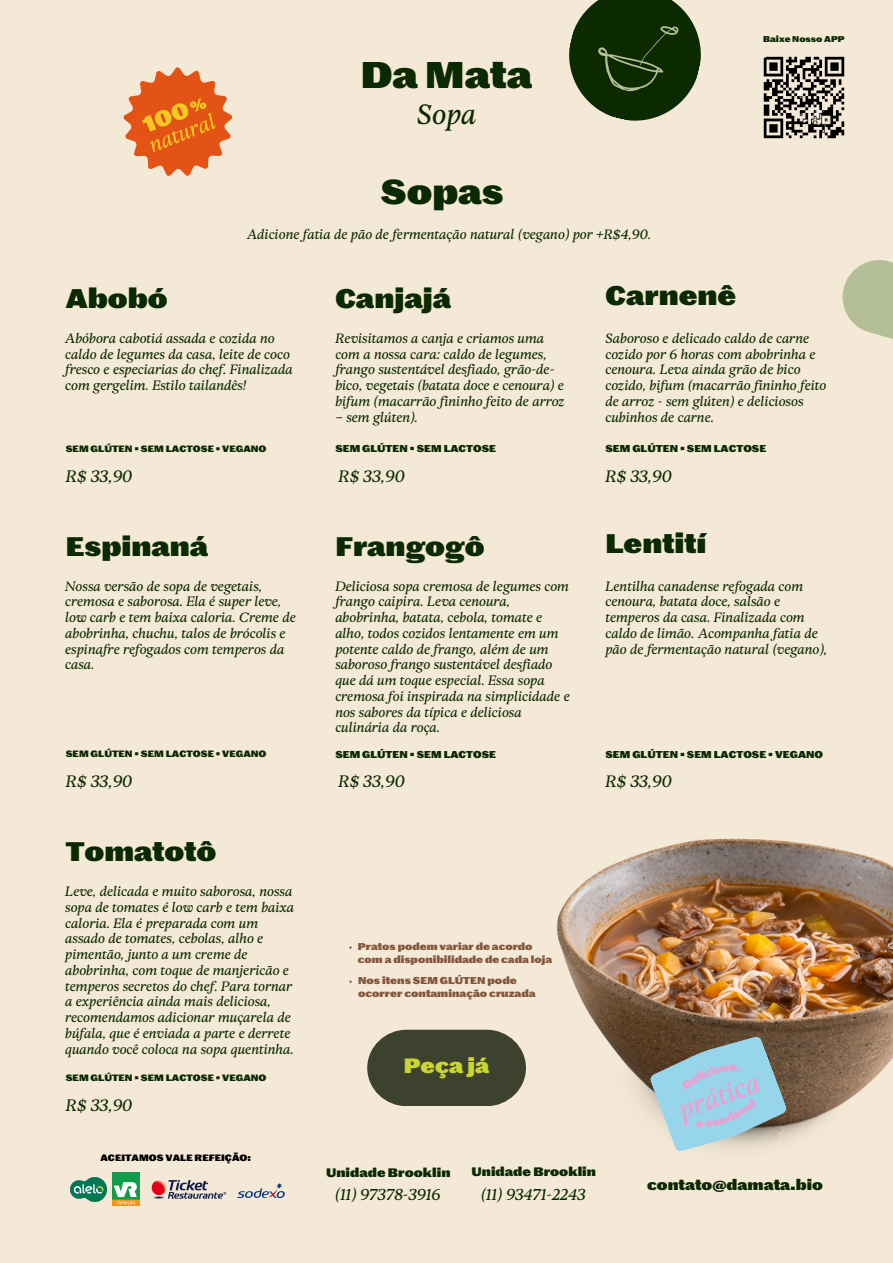
<style>
.page{position:relative;width:893px;height:1263px;background:#f4e9d6}
.page>*{position:absolute;margin:0;border:0;box-sizing:border-box;transform-origin:0 0}
.t1{font:900 36.3px "Marr Sans";color:#0c2a01}
.t2{font:900 33.75px "Marr Sans";color:#0c2a01}
.t3{font:italic 27.9px "Meduza Text FJ";color:#0c2a01}
.t4{font:900 26.25px "Marr Sans";color:#0c2a01}
.t5{font:900 20.25px "Marr Sans";color:#cad62f}
.t6{font:italic 16.5px "Meduza Text FJ";color:#0c2a01}
.t7{font:italic 15.75px "Meduza Text FJ";color:#0c2a01}
.t8{font:900 14.25px "Marr Sans";color:#0c2a01}
.t9{font:italic 13.5px/15.8px "Meduza Text FJ";color:#0c2a01}
.t10{font:900 12px "Marr Sans";color:#0c2a01}
.t11{font:900 9.75px "Marr Sans";color:#0c2a01}
.t12{font:900 9.75px/13.5px "Marr Sans";color:#83563d}
.t13{font:900 9.6px/12.9px "Marr Sans";color:#83563d}
.t14{font:900 9px "Marr Sans";color:#0c2a01}
.t15{font:900 9px "Marr Sans";color:#000}
.t16{font:900 8.25px "Marr Sans";color:#0c2a01}
</style>
<div class="page">
<img style="left:70px;top:1177px;width:37px;height:24px">
<img style="left:151px;top:1180px;width:75px;height:18px">
<img style="left:112px;top:1172px;width:28px;height:34px">
<img style="left:237px;top:1182px;width:48px;height:16px">
<img style="left:556px;top:838px;width:337px;height:302px">
<svg style="left:367px;top:1030px;width:159px;height:76px;background:#4f5440"></svg>
<svg style="left:569px;top:0;width:132px;height:121px"></svg>
<svg style="left:649px;top:1036px;width:138px;height:115px;background:#9db3bc"></svg>
<svg style="left:123px;top:67px;width:109px;height:109px"></svg>
<svg style="left:842px;top:260px;width:51px;height:79px"></svg>
<img style="left:763px;top:56px;width:82px;height:83px">
<p class="t4" style="left:66px;top:288px;width:103px">Abobó</p>
<p class="t1" style="left:361px;top:60px;width:173px">Da Mata</p>
<h1 class="t3" style="left:417px;top:103px;width:61px">Sopa</h1>
<p class="t2" style="left:381px;top:177px;width:124px">Sopas</p>
<h2 class="t9" style="left:247px;top:228px;width:406px">Adicione fatia de pão de fermentação natural (vegano) por +R$4,90.</h2>
<p class="t4" style="left:335px;top:288px;width:117px">Canjajá</p>
<p class="t4" style="left:605px;top:285px;width:132px">Carnenê</p>
<p class="t16" style="left:763px;top:36px;width:83px">Baixe Nosso APP</p>
<p class="t9" style="left:65px;top:332px;width:229px">Abóbora cabotiá assada e cozida no caldo de legumes da casa, leite de coco fresco e especiarias do chef. Finalizada com gergelim. Estilo tailandês!</p>
<h5 class="t14" style="left:66px;top:445px;width:202px">SEM GLÚTEN • SEM LACTOSE • VEGANO</h5>
<p class="t6" style="left:66px;top:469px;width:68px">R$ 33,90</p>
<p class="t4" style="left:66px;top:535px;width:144px">Espinaná</p>
<h2 class="t9" style="left:65px;top:579px;width:232px">Nossa versão de sopa de vegetais, cremosa e saborosa. Ela é super leve, low carb e tem baixa caloria. Creme de abobrinha, chuchu, talos de brócolis e espinafre refogados com temperos da casa.</h2>
<p class="t14" style="left:66px;top:750px;width:202px">SEM GLÚTEN • SEM LACTOSE • VEGANO</p>
<h5 class="t6" style="left:66px;top:775px;width:68px">R$ 33,90</h5>
<h2 class="t4" style="left:66px;top:841px;width:152px">Tomatotô</h2>
<p class="t9" style="left:65px;top:885px;width:230px">Leve, delicada e muito saborosa, nossa sopa de tomates é low carb e tem baixa caloria. Ela é preparada com um assado de tomates, cebolas, alho e pimentão, junto a um creme de abobrinha, com toque de manjericão e temperos secretos do chef. Para tornar a experiência ainda mais deliciosa, recomendamos adicionar muçarela de búfala, que é enviada a parte e derrete quando você coloca na sopa quentinha.</p>
<p class="t14" style="left:66px;top:1074px;width:202px">SEM GLÚTEN • SEM LACTOSE • VEGANO</p>
<p class="t6" style="left:66px;top:1098px;width:68px">R$ 33,90</p>
<p class="t15" style="left:100px;top:1154px;width:152px">ACEITAMOS VALE REFEIÇÃO:</p>
<h5 class="t9" style="left:335px;top:332px;width:231px">Revisitamos a canja e criamos uma com a nossa cara: caldo de legumes, frango sustentável desfiado, grão-de&shy;bico, vegetais (batata doce e cenoura) e bifum (macarrão fininho feito de arroz</h5>
<h5 class="t9" style="left:335px;top:410px;width:84px">– sem glúten).</h5>
<p class="t9" style="left:605px;top:332px;width:222px">Saboroso e delicado caldo de carne cozido por 6 horas com abobrinha e cenoura. Leva ainda grão de bico cozido, bifum (macarrão fininho feito de arroz - sem glúten) e deliciosos cubinhos de carne.</p>
<p class="t11" style="left:335px;top:445px;width:162px">SEM GLÚTEN • SEM LACTOSE</p>
<p class="t11" style="left:605px;top:445px;width:162px">SEM GLÚTEN • SEM LACTOSE</p>
<h5 class="t6" style="left:338px;top:469px;width:68px">R$ 33,90</h5>
<p class="t6" style="left:605px;top:469px;width:68px">R$ 33,90</p>
<p class="t4" style="left:335px;top:535px;width:151px">Frangogô</p>
<h2 class="t4" style="left:605px;top:532px;width:102px">Lentití</h2>
<h3 class="t9" style="left:335px;top:579px;width:236px">Deliciosa sopa cremosa de legumes com frango caipira. Leva cenoura, abobrinha, batata, cebola, tomate e alho, todos cozidos lentamente em um potente caldo de frango, além de um saboroso frango sustentável desfiado que dá um toque especial. Essa sopa cremosa foi inspirada na simplicidade e nos sabores da típica e deliciosa culinária da roça.</h3>
<p class="t9" style="left:605px;top:579px;width:223px">Lentilha canadense refogada com cenoura, batata doce, salsão e temperos da casa. Finalizada com caldo de limão. Acompanha fatia de pão de fermentação natural (vegano),</p>
<p class="t11" style="left:335px;top:750px;width:162px">SEM GLÚTEN • SEM LACTOSE</p>
<h2 class="t11" style="left:605px;top:750px;width:219px">SEM GLÚTEN • SEM LACTOSE • VEGANO</h2>
<h2 class="t6" style="left:338px;top:775px;width:68px">R$ 33,90</h2>
<p class="t6" style="left:605px;top:775px;width:68px">R$ 33,90</p>
<p class="t13" style="left:358px;top:941px;width:196px">Pratos podem variar de acordo com a disponibilidade de cada loja</p>
<h5 class="t12" style="left:358px;top:974px;width:179px">Nos itens SEM GLÚTEN pode ocorrer contaminação cruzada</h5>
<h1 class="t5" style="left:404px;top:1057px;width:87px">Peça já</h1>
<p class="t10" style="left:326px;top:1167px;width:126px">Unidade Brooklin</p>
<p class="t7" style="left:335px;top:1188px;width:107px">(11) 97378-3916</p>
<p class="t10" style="left:471px;top:1167px;width:126px">Unidade Brooklin</p>
<p class="t7" style="left:481px;top:1187px;width:106px">(11) 93471-2243</p>
<h2 class="t8" style="left:647px;top:1179px;width:177px">contato@damata.bio</h2>
</div>
